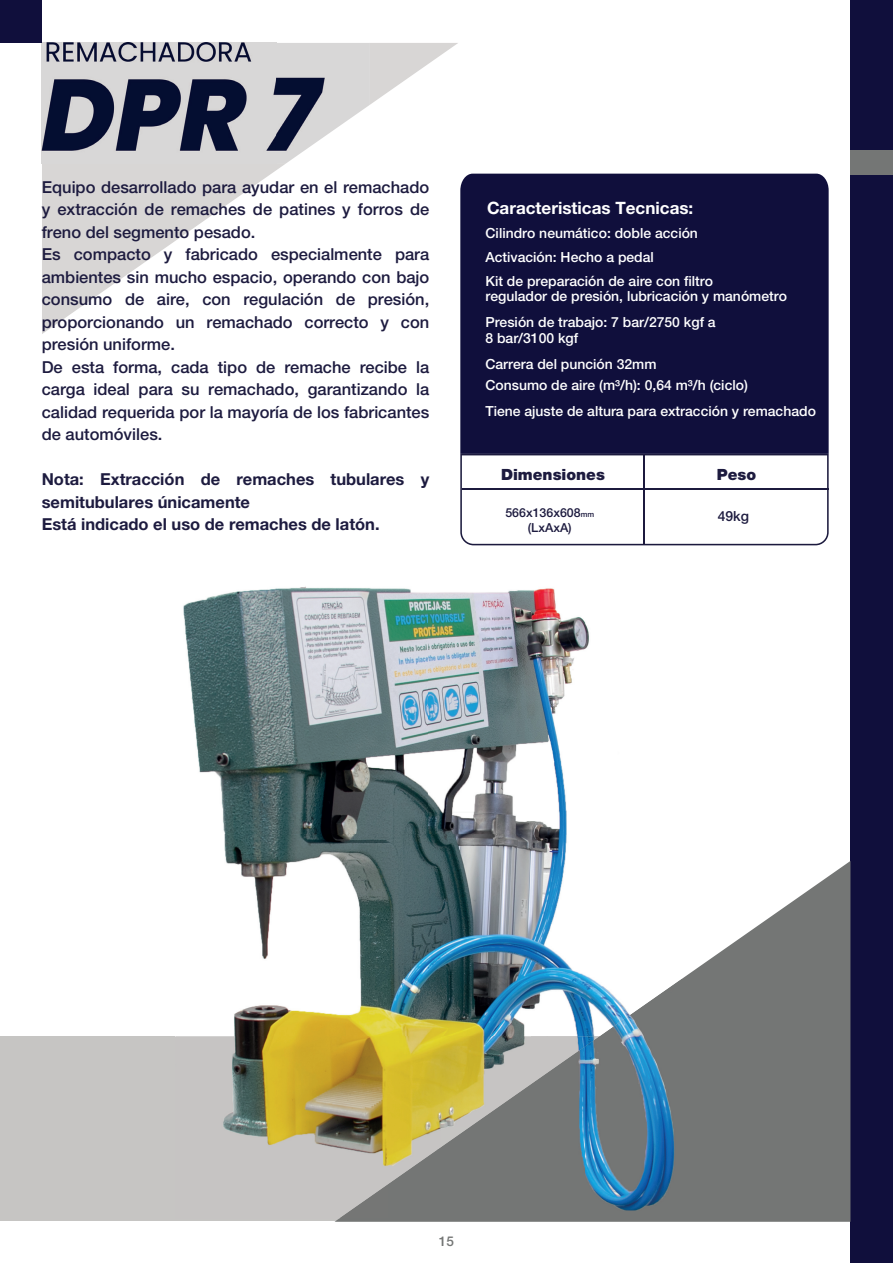
<style>
.page{position:relative;width:893px;height:1263px;background:#fff}
.page>*{position:absolute;margin:0;border:0;box-sizing:border-box;transform-origin:0 0}
.t1{font:700 17.1px "Helvetica Neue LT Std";color:#fff}
.t2{font:500 16.5px/22.5px "Helvetica Neue LT Std";color:#1d1b3f}
.t3{font:700 16.5px/22.5px "Helvetica Neue LT Std";color:#1d1b3f}
.t4{font:900 15.45px "Helvetica Neue LT Std";color:#1d1b3f}
.t5{font:500 13.95px/15px "Helvetica Neue LT Std";color:#fff}
.t6{font:500 13.95px "Helvetica Neue LT Std";color:#1d1b3f}
.t7{font:500 13.5px "Helvetica Neue LT Std";color:#747675}
.t8{font:500 12.45px/15px "Helvetica Neue LT Std";color:#1d1b3f;text-align:center}
.s1{font-size:7.8px}
</style>
<div class="page">
<div style="left:0;top:1036px;width:850px;height:184px;background:#c6c5c3"></div>
<div style="left:850px;top:0;width:43px;height:1263px;background:#100f3c"></div>
<div style="left:850px;top:150px;width:43px;height:25px;background:#747675"></div>
<svg style="left:42px;top:43px;width:416px;height:291px"></svg>
<svg style="left:335px;top:861px;width:515px;height:361px;fill:#747675"></svg>
<div style="left:460px;top:174px;width:369px;height:280px;background:#100f3c"></div>
<svg style="left:460px;top:454px;width:369px;height:91px"></svg>
<hr style="left:462px;top:488px;width:367px;height:2px;background:#1c1a3e">
<img style="left:183px;top:586px;width:500px;height:450px">
<img style="left:175px;top:1036px;width:266px;height:182px">
<img style="left:441px;top:1036px;width:106px;height:45px">
<img style="left:547px;top:1036px;width:37px;height:10px">
<img style="left:584px;top:978px;width:99px;height:240px">
<img style="left:535px;top:1046px;width:50px;height:172px">
<img style="left:437px;top:1081px;width:99px;height:137px">
<img style="left:388px;top:1149px;width:50px;height:69px">
<img style="left:340px;top:1184px;width:49px;height:34px">
<div style="left:0;top:0;width:42px;height:43px;background:#100f3c"></div>
<img style="left:41px;top:42px;width:236px;height:32px">
<img style="left:41px;top:74px;width:1px;height:89px">
<img style="left:42px;top:43px;width:328px;height:120px">
<p class="t2" style="left:42px;top:176px;width:389px">Equipo desarrollado para ayudar en el remachado y extracción de remaches de patines y forros de freno del segmento pesado.<br>Es compacto y fabricado especialmente para ambientes sin mucho espacio, operando con bajo consumo de aire, con regulación de presión, proporcionando un remachado correcto y con presión uniforme.<br>De esta forma, cada tipo de remache recibe la carga ideal para su remachado, garantizando la calidad requerida por la mayoría de los fabricantes de automóviles.</p>
<p class="t3" style="left:42px;top:468px;width:389px">Nota: Extracción de remaches tubulares y semitubulares únicamente<br>Está indicado el uso de remaches de latón.</p>
<p class="t1" style="left:487px;top:197px;width:208px">Caracteristicas Tecnicas:</p>
<p class="t5" style="left:485px;top:220px;width:214px;line-height:24.8px">Cilindro neumático: doble acción<br>Activación: Hecho a pedal</p>
<p class="t5" style="left:485px;top:273px;width:303px">Kit de preparación de aire con filtro<br>regulador de presión, lubricación y manómetro</p>
<p class="t5" style="left:485px;top:313px;width:232px;line-height:16.5px">Presión de trabajo: 7 bar/2750 kgf a<br>8 bar/3100 kgf</p>
<p class="t5" style="left:485px;top:353px;width:264px;line-height:21.5px">Carrera del punción 32mm<br>Consumo de aire (m³/h): 0,64 m³/h (ciclo)</p>
<p class="t5" style="left:485px;top:403px;width:332px">Tiene ajuste de altura para extracción y remachado</p>
<p class="t4" style="left:501px;top:465px;width:105px">Dimensiones</p>
<p class="t8" style="left:505px;top:505px;width:90px">566x136x608<span class="s1">mm </span>(LxAxA)</p>
<p class="t4" style="left:717px;top:465px;width:41px">Peso</p>
<p class="t6" style="left:718px;top:508px;width:33px">49kg</p>
<p class="t7" style="left:439px;top:1233px;width:17px">15</p>
</div>
